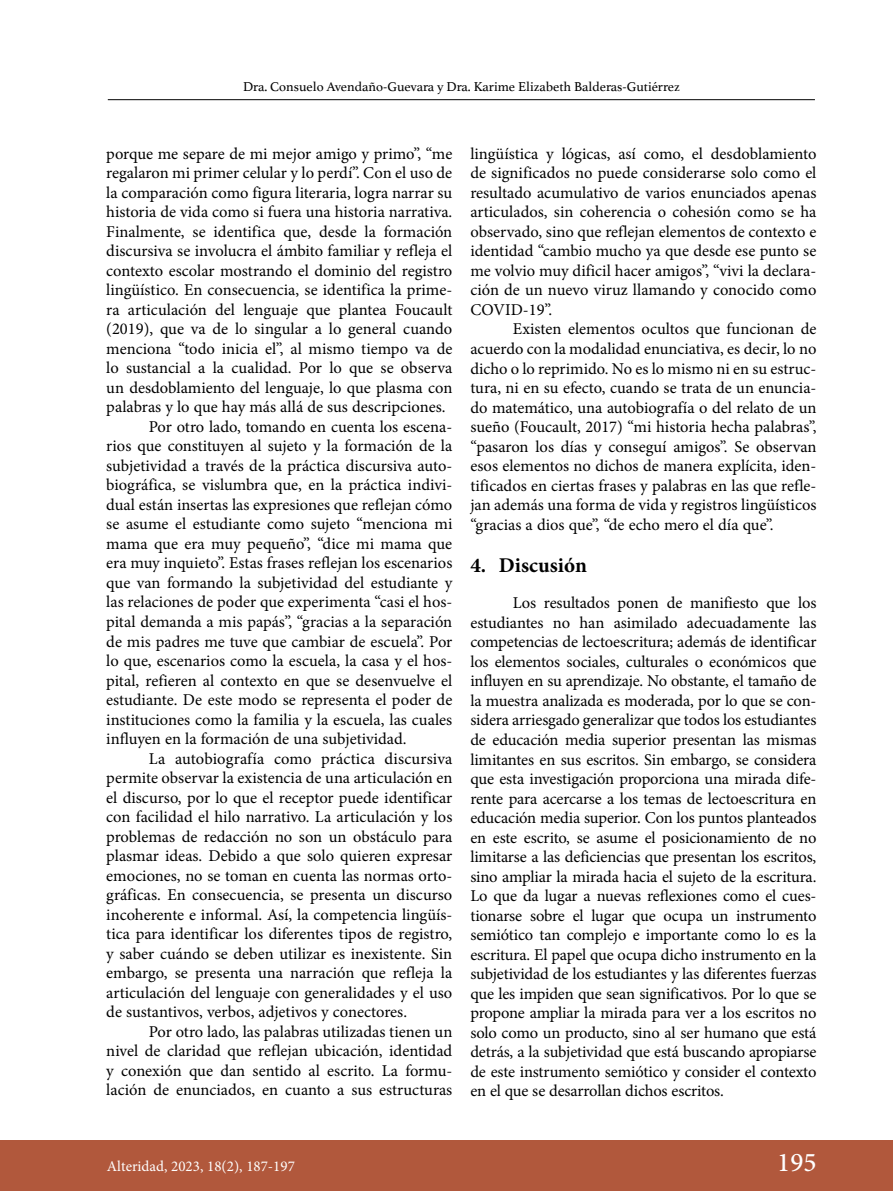
<style>
.page{position:relative;width:893px;height:1191px;background:#fff}
.page>*{position:absolute;margin:0;border:0;box-sizing:border-box;transform-origin:0 0}
.t1{font:500 27px "Minion Pro";color:#fff}
.t2{font:700 21px "Minion Pro";color:#000}
.t3{font:16.5px/19.5px "Minion Pro";color:#000;text-align:justify}
.t4{font:15px "Minion Pro";color:#fff}
.t5{font:13.5px "Athelas";color:#000}
</style>
<div class="page">
<hr style="left:108px;top:99px;width:707px;height:1px;background:#000">
<div style="left:1px;top:1140px;width:892px;height:51px;background:#b1583c"></div>
<p class="t5" style="left:243px;top:76px;width:438px">Dra. Consuelo Avendaño-Guevara y Dra. Karime Elizabeth Balderas-Gutiérrez</p>
<p class="t3" style="left:106px;top:144px;width:348px">porque me separe de mi mejor amigo y primo”, “me</p>
<p class="t3" style="left:106px;top:163px;width:347px">regalaron mi primer celular y lo perdí”. Con el uso de</p>
<p class="t3" style="left:106px;top:183px;width:348px">la comparación como figura literaria, logra narrar su</p>
<p class="t3" style="left:106px;top:202px;width:348px">historia de vida como si fuera una historia narrativa.</p>
<p class="t3" style="left:106px;top:222px;width:348px">Finalmente, se identifica que, desde la formación</p>
<p class="t3" style="left:106px;top:241px;width:348px">discursiva se involucra el ámbito familiar y refleja el</p>
<p class="t3" style="left:106px;top:261px;width:348px">contexto escolar mostrando el dominio del registro</p>
<p class="t3" style="left:106px;top:280px;width:347px">lingüístico. En consecuencia, se identifica la prime-</p>
<p class="t3" style="left:106px;top:300px;width:348px">ra articulación del lenguaje que plantea Foucault</p>
<p class="t3" style="left:106px;top:319px;width:348px">(2019), que va de lo singular a lo general cuando</p>
<p class="t3" style="left:106px;top:339px;width:348px">menciona “todo inicia el”, al mismo tiempo va de</p>
<p class="t3" style="left:106px;top:358px;width:348px">lo sustancial a la cualidad. Por lo que se observa</p>
<p class="t3" style="left:106px;top:378px;width:348px">un desdoblamiento del lenguaje, lo que plasma con</p>
<p class="t3" style="left:106px;top:397px;width:341px">palabras y lo que hay más allá de sus descripciones.</p>
<p class="t3" style="left:149px;top:417px;width:305px">Por otro lado, tomando en cuenta los escena-</p>
<p class="t3" style="left:106px;top:436px;width:348px">rios que constituyen al sujeto y la formación de la</p>
<p class="t3" style="left:106px;top:456px;width:348px">subjetividad a través de la práctica discursiva auto-</p>
<p class="t3" style="left:106px;top:475px;width:348px">biográfica, se vislumbra que, en la práctica indivi-</p>
<p class="t3" style="left:106px;top:495px;width:348px">dual están insertas las expresiones que reflejan cómo</p>
<p class="t3" style="left:106px;top:514px;width:348px">se asume el estudiante como sujeto “menciona mi</p>
<p class="t3" style="left:106px;top:534px;width:347px">mama que era muy pequeño”, “dice mi mama que</p>
<p class="t3" style="left:106px;top:553px;width:348px">era muy inquieto”. Estas frases reflejan los escenarios</p>
<p class="t3" style="left:106px;top:573px;width:348px">que van formando la subjetividad del estudiante y</p>
<p class="t3" style="left:106px;top:592px;width:348px">las relaciones de poder que experimenta “casi el hos-</p>
<p class="t3" style="left:106px;top:612px;width:347px">pital demanda a mis papás”, “gracias a la separación</p>
<p class="t3" style="left:106px;top:631px;width:348px">de mis padres me tuve que cambiar de escuela”. Por</p>
<p class="t3" style="left:106px;top:651px;width:348px">lo que, escenarios como la escuela, la casa y el hos-</p>
<p class="t3" style="left:106px;top:670px;width:348px">pital, refieren al contexto en que se desenvuelve el</p>
<p class="t3" style="left:106px;top:690px;width:348px">estudiante. De este modo se representa el poder de</p>
<p class="t3" style="left:106px;top:709px;width:348px">instituciones como la familia y la escuela, las cuales</p>
<p class="t3" style="left:106px;top:729px;width:302px">influyen en la formación de una subjetividad.</p>
<p class="t3" style="left:149px;top:748px;width:305px">La autobiografía como práctica discursiva</p>
<p class="t3" style="left:106px;top:768px;width:348px">permite observar la existencia de una articulación en</p>
<p class="t3" style="left:106px;top:787px;width:348px">el discurso, por lo que el receptor puede identificar</p>
<p class="t3" style="left:106px;top:807px;width:348px">con facilidad el hilo narrativo. La articulación y los</p>
<p class="t3" style="left:106px;top:826px;width:348px">problemas de redacción no son un obstáculo para</p>
<p class="t3" style="left:106px;top:846px;width:348px">plasmar ideas. Debido a que solo quieren expresar</p>
<p class="t3" style="left:106px;top:865px;width:348px">emociones, no se toman en cuenta las normas orto-</p>
<p class="t3" style="left:106px;top:885px;width:348px">gráficas. En consecuencia, se presenta un discurso</p>
<p class="t3" style="left:106px;top:904px;width:348px">incoherente e informal. Así, la competencia lingüís-</p>
<p class="t3" style="left:106px;top:924px;width:348px">tica para identificar los diferentes tipos de registro,</p>
<p class="t3" style="left:106px;top:943px;width:348px">y saber cuándo se deben utilizar es inexistente. Sin</p>
<p class="t3" style="left:106px;top:963px;width:348px">embargo, se presenta una narración que refleja la</p>
<p class="t3" style="left:106px;top:982px;width:348px">articulación del lenguaje con generalidades y el uso</p>
<p class="t3" style="left:106px;top:1002px;width:302px">de sustantivos, verbos, adjetivos y conectores.</p>
<p class="t3" style="left:149px;top:1021px;width:305px">Por otro lado, las palabras utilizadas tienen un</p>
<p class="t3" style="left:106px;top:1041px;width:348px">nivel de claridad que reflejan ubicación, identidad</p>
<p class="t3" style="left:106px;top:1060px;width:348px">y conexión que dan sentido al escrito. La formu-</p>
<p class="t3" style="left:106px;top:1080px;width:348px">lación de enunciados, en cuanto a sus estructuras</p>
<p class="t3" style="left:470px;top:144px;width:348px">lingüística y lógicas, así como, el desdoblamiento de significados no puede considerarse solo como el resultado acumulativo de varios enunciados apenas articulados, sin coherencia o cohesión como se ha observado, sino que reflejan elementos de contexto e identidad “cambio mucho ya que desde ese punto se me volvio muy dificil hacer amigos”, “vivi la declara&shy;ción de un nuevo viruz llamando y conocido como COVID-19”.</p>
<p class="t3" style="left:470px;top:319px;width:348px;text-indent:43px">Existen elementos ocultos que funcionan de acuerdo con la modalidad enunciativa, es decir, lo no dicho o lo reprimido. No es lo mismo ni en su estruc&shy;tura, ni en su efecto, cuando se trata de un enuncia&shy;do matemático, una autobiografía o del relato de un sueño (Foucault, 2017) “mi historia hecha palabras”, “pasaron los días y conseguí amigos”. Se observan esos elementos no dichos de manera explícita, iden&shy;tificados en ciertas frases y palabras en las que refle&shy;jan además una forma de vida y registros lingüísticos “gracias a dios que”, “de echo mero el día que”.</p>
<p class="t2" style="left:470px;top:550px;width:118px">4. Discusión</p>
<p class="t3" style="left:470px;top:593px;width:348px;text-indent:43px">Los resultados ponen de manifiesto que los estudiantes no han asimilado adecuadamente las competencias de lectoescritura; además de identificar los elementos sociales, culturales o económicos que influyen en su aprendizaje. No obstante, el tamaño de la muestra analizada es moderada, por lo que se con&shy;sidera arriesgado generalizar que todos los estudiantes de educación media superior presentan las mismas limitantes en sus escritos. Sin embargo, se considera que esta investigación proporciona una mirada dife&shy;rente para acercarse a los temas de lectoescritura en educación media superior. Con los puntos planteados en este escrito, se asume el posicionamiento de no limitarse a las deficiencias que presentan los escritos, sino ampliar la mirada hacia el sujeto de la escritura.<br>Lo que da lugar a nuevas reflexiones como el cues&shy;tionarse sobre el lugar que ocupa un instrumento semiótico tan complejo e importante como lo es la escritura. El papel que ocupa dicho instrumento en la subjetividad de los estudiantes y las diferentes fuerzas que les impiden que sean significativos. Por lo que se propone ampliar la mirada para ver a los escritos no solo como un producto, sino al ser humano que está detrás, a la subjetividad que está buscando apropiarse de este instrumento semiótico y consider el contexto en el que se desarrollan dichos escritos.</p>
<p class="t4" style="left:107px;top:1156px;width:189px">Alteridad, 2023, 18(2), 187-197</p>
<h1 class="t1" style="left:777px;top:1144px;width:41px">195</h1>
</div>
